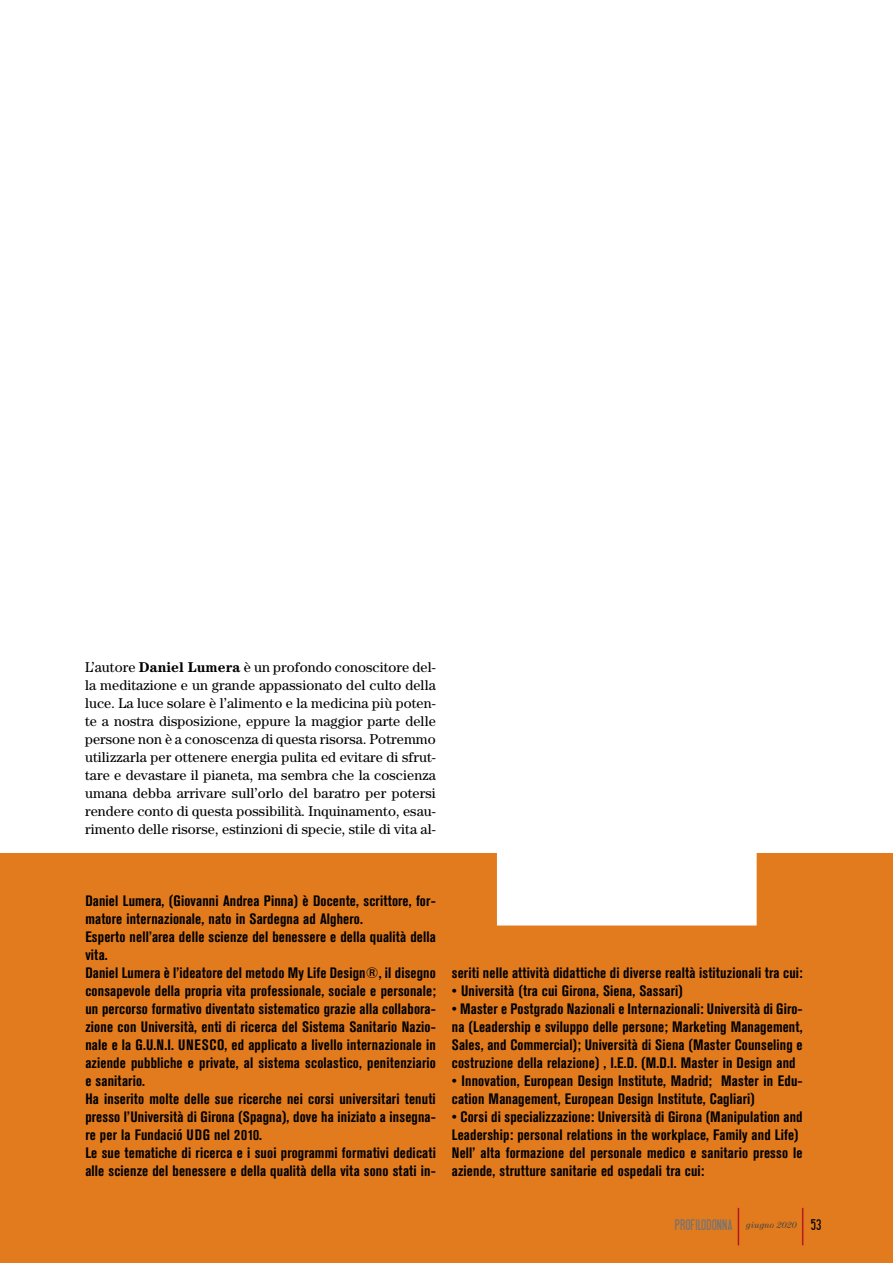
<style>
.page{position:relative;width:893px;height:1263px;background:#fff}
.page>*{position:absolute;margin:0;border:0;box-sizing:border-box;transform-origin:0 0}
.t1{font:700 condensed 15px/18px "Akzidenz Grotesk BE";letter-spacing:.01em;color:#000}
.t2{font:15px "Libel Suit";color:#757474}
.t3{font:15px "Libel Suit";color:#000}
.t4{font:14.25px/18px "Century";letter-spacing:.005em;color:#000;text-align:justify}
.t5{font:italic 9px "Century";color:#454545}
.s1{font-weight:700}
.s2{font-family:"Zapfino";color:#a80022}
</style>
<div class="page">
<div style="left:0;top:854px;width:893px;height:409px;background:#e27b1d"></div>
<div style="left:498px;top:660px;width:258px;height:265px;background:#fff"></div>
<p class="t4" style="left:85px;top:657px;width:352px">L’autore <span class="s1">Daniel Lumera</span> è un profondo conoscitore del&shy;la meditazione e un grande appassionato del culto della luce. La luce solare è l’alimento e la medicina più poten&shy;te a nostra disposizione, eppure la maggior parte delle persone non è a conoscenza di questa risorsa. Potremmo utilizzarla per ottenere energia pulita ed evitare di sfrut&shy;tare e devastare il pianeta, ma sembra che la coscienza umana debba arrivare sull’orlo del baratro per potersi rendere conto di questa possibilità. Inquinamento, esau&shy;rimento delle risorse, estinzioni di specie, stile di vita al-</p>
<p class="t1" style="left:85px;top:892px;width:352px">Daniel Lumera, (Giovanni Andrea Pinna) è Docente, scrittore, for&shy;matore internazionale, nato in Sardegna ad Alghero.<br>Esperto nell’area delle scienze del benessere e della qualità della vita.<br>Daniel Lumera è l’ideatore del metodo My Life Design®, il disegno consapevole della propria vita professionale, sociale e personale; un percorso formativo diventato sistematico grazie alla collabora&shy;zione con Università, enti di ricerca del Sistema Sanitario Nazio&shy;nale e la G.U.N.I. UNESCO, ed applicato a livello internazionale in aziende pubbliche e private, al sistema scolastico, penitenziario e sanitario.<br>Ha inserito molte delle sue ricerche nei corsi universitari tenuti presso l’Università di Girona (Spagna), dove ha iniziato a insegna&shy;re per la Fundació UDG nel 2010.<br>Le sue tematiche di ricerca e i suoi programmi formativi dedicati alle scienze del benessere e della qualità della vita sono stati in-</p>
<p class="t1" style="left:452px;top:964px;width:352px">seriti nelle attività didattiche di diverse realtà istituzionali tra cui:</p>
<p class="t1" style="left:452px;top:982px;width:233px">• Università (tra cui Girona, Siena, Sassari)</p>
<p class="t1" style="left:452px;top:1000px;width:352px;text-align:justify">• Master e Postgrado Nazionali e Internazionali: Università di Giro&shy;na (Leadership e sviluppo delle persone; Marketing Management, Sales, and Commercial); Università di Siena (Master Counseling e costruzione della relazione) , I.E.D. (M.D.I. Master in Design and</p>
<p class="t1" style="left:452px;top:1072px;width:352px">• Innovation, European Design Institute, Madrid; Master in Edu&shy;cation Management, European Design Institute, Cagliari)</p>
<p class="t1" style="left:452px;top:1108px;width:352px">• Corsi di specializzazione: Università di Girona (Manipulation and Leadership: personal relations in the workplace, Family and Life)<br>Nell’ alta formazione del personale medico e sanitario presso le aziende, strutture sanitarie ed ospedali tra cui:</p>
<p class="t2" style="left:675px;top:1217px;width:67px">PROFILODONNA<span class="s2">|</span></p>
<p class="t3" style="left:797px;top:1217px;width:26px"><span class="s2">|</span> 53</p>
<p class="t5" style="left:746px;top:1220px;width:52px">giugno 2020</p>
</div>
